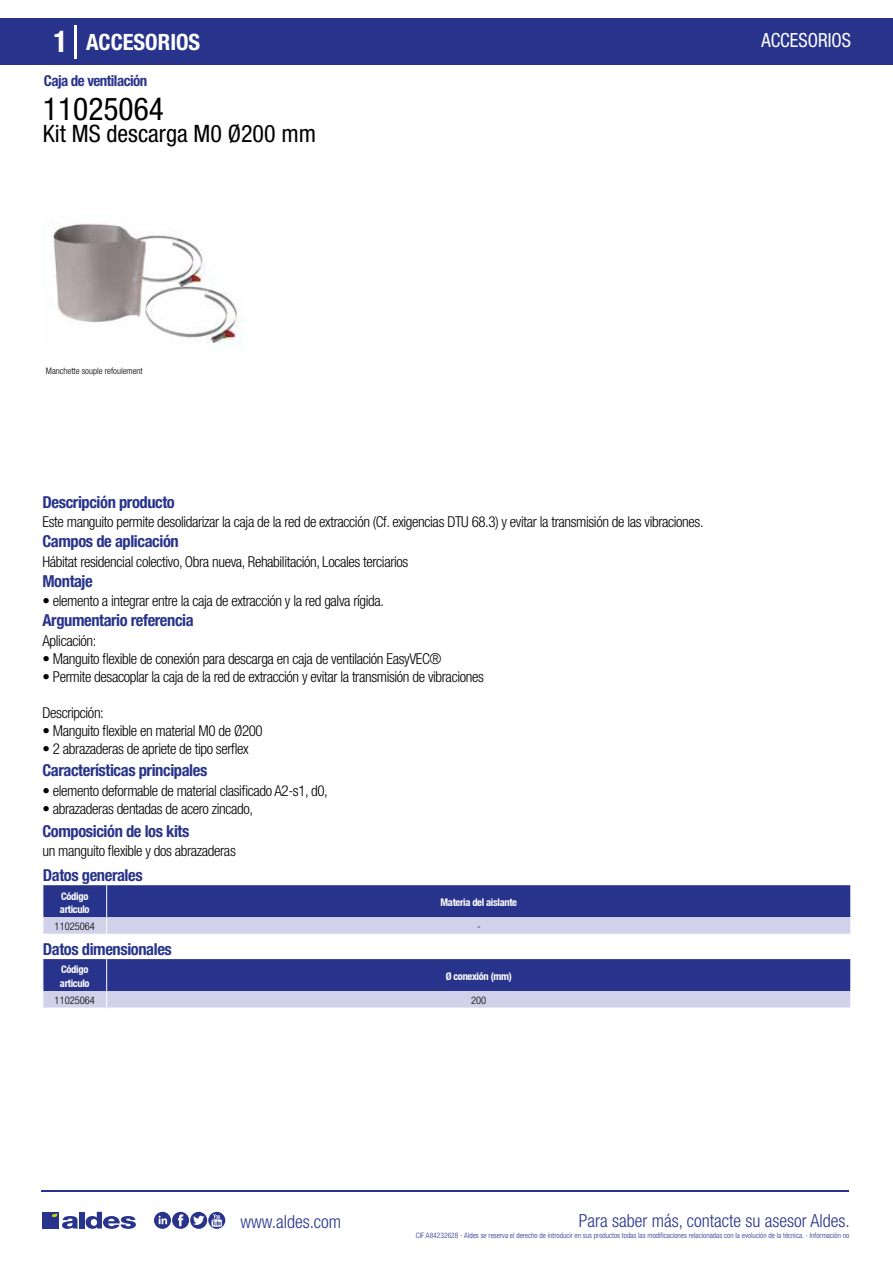
<style>
.page{position:relative;width:893px;height:1263px;background:#fff}
.page>*{position:absolute;margin:0;border:0;box-sizing:border-box;transform-origin:0 0}
.t1{font:condensed 31.5px "Helvetica Neue LT Std";color:#000}
.t2{font:condensed 24px "Helvetica Neue LT Std";color:#000}
.t3{font:700 condensed 22.5px "Helvetica Neue LT Std";color:#fff}
.t4{font:condensed 19.5px "Helvetica Neue LT Std";color:#fff;scale:.95 1}
.t5{font:300 condensed 18px "Helvetica Neue";color:#28348b}
.t6{font:700 condensed 16.5px "Helvetica Neue LT Std";letter-spacing:-.025em;color:#28348b}
.t7{font:300 condensed 15px "Helvetica Neue LT Std";letter-spacing:-.025em;color:#000}
.t8{font:700 condensed 15px "Helvetica Neue LT Std";letter-spacing:-.035em;color:#28348b}
.t9{font:700 condensed 10.5px/13.5px "Helvetica Neue";letter-spacing:-.03em;color:#fff}
.t10{font:300 condensed 10.5px "Helvetica Neue";color:#000}
.t11{font:300 condensed 9px "Helvetica Neue";color:#000}
.t12{font:300 condensed 7.5px "Helvetica Neue";color:#28348b}
.s1{font-size:30px}
</style>
<div class="page">
<div style="left:0;top:18px;width:893px;height:46px;background:#28348b"></div>
<hr style="left:74px;top:25px;width:2px;height:33px;background:#fff">
<svg style="left:52px;top:223px;width:192px;height:126px"></svg>
<svg style="left:43px;top:885px;width:808px;height:49px;background:#646bac"></svg>
<svg style="left:43px;top:959px;width:808px;height:49px;background:#646bac"></svg>
<hr style="left:41px;top:1190px;width:808px;height:1px;background:#28348b">
<svg style="left:154px;top:1212px;width:71px;height:17px"></svg>
<div style="left:42px;top:1212px;width:17px;height:16px;background:#28348b"></div>
<div style="left:79px;top:1212px;width:5px;height:16px;background:#28348b"></div>
<svg style="left:86px;top:1212px;width:50px;height:17px"></svg>
<svg style="left:52px;top:1213px;width:26px;height:16px"></svg>
<h3 class="t3" style="left:54px;top:28px;width:148px"><span class="s1">1</span> ACCESORIOS</h3>
<h3 class="t4" style="left:761px;top:29px;width:96px">ACCESORIOS</h3>
<p class="t8" style="left:44px;top:71px;width:105px">Caja de ventilación</p>
<h1 class="t1" style="left:43px;top:91px;width:122px">11025064</h1>
<h2 class="t2" style="left:43px;top:120px;width:275px">Kit MS descarga M0 Ø200 mm</h2>
<p class="t11" style="left:46px;top:365px;width:98px">Manchette souple refoulement</p>
<p class="t6" style="left:43px;top:492px;width:134px">Descripción producto</p>
<p class="t6" style="left:43px;top:531px;width:138px">Campos de aplicación</p>
<p class="t6" style="left:43px;top:571px;width:52px">Montaje</p>
<p class="t7" style="left:43px;top:513px;width:663px">Este manguito permite desolidarizar la caja de la red de extracción (Cf. exigencias DTU 68.3) y evitar la transmisión de las vibraciones.</p>
<p class="t7" style="left:43px;top:553px;width:367px">Hábitat residencial colectivo, Obra nueva, Rehabilitación, Locales terciarios</p>
<p class="t7" style="left:43px;top:592px;width:343px">• elemento a integrar entre la caja de extracción y la red galva rígida.</p>
<p class="t6" style="left:43px;top:610px;width:153px">Argumentario referencia</p>
<p class="t7" style="left:43px;top:632px;width:55px">Aplicación:</p>
<p class="t7" style="left:43px;top:650px;width:401px">• Manguito flexible de conexión para descarga en caja de ventilación EasyVEC®</p>
<p class="t7" style="left:43px;top:668px;width:443px">• Permite desacoplar la caja de la red de extracción y evitar la transmisión de vibraciones</p>
<p class="t7" style="left:43px;top:704px;width:63px">Descripción:</p>
<p class="t7" style="left:43px;top:722px;width:222px">• Manguito flexible en material M0 de Ø200</p>
<p class="t7" style="left:43px;top:740px;width:208px">• 2 abrazaderas de apriete de tipo serflex</p>
<p class="t6" style="left:43px;top:760px;width:166px">Características principales</p>
<p class="t7" style="left:43px;top:782px;width:287px">• elemento deformable de material clasificado A2-s1, d0,</p>
<p class="t7" style="left:43px;top:800px;width:212px">• abrazaderas dentadas de acero zincado,</p>
<p class="t6" style="left:43px;top:821px;width:148px">Composición de los kits</p>
<p class="t7" style="left:43px;top:842px;width:195px">un manguito flexible y dos abrazaderas</p>
<p class="t6" style="left:43px;top:865px;width:101px">Datos generales</p>
<p class="t9" style="left:60px;top:889px;width:31px">Código articulo</p>
<p class="t9" style="left:440px;top:896px;width:78px">Materia del aislante</p>
<p class="t10" style="left:55px;top:920px;width:42px">11025064</p>
<p class="t10" style="left:477px;top:920px;width:5px">-</p>
<p class="t6" style="left:43px;top:939px;width:130px">Datos dimensionales</p>
<p class="t9" style="left:60px;top:963px;width:31px">Código articulo</p>
<p class="t9" style="left:446px;top:969px;width:68px">Ø conexión (mm)</p>
<p class="t10" style="left:55px;top:994px;width:42px">11025064</p>
<p class="t10" style="left:471px;top:994px;width:17px">200</p>
<p class="t5" style="left:240px;top:1211px;width:102px">www.aldes.com</p>
<p class="t5" style="left:579px;top:1211px;width:272px">Para saber más, contacte su asesor Aldes.</p>
<p class="t12" style="left:416px;top:1230px;width:435px">CIF A84232628 - Aldes se reserva el derecho de introducir en sus productos todas las modificaciones relacionadas con la evolución de la técnica. - Información no</p>
</div>
